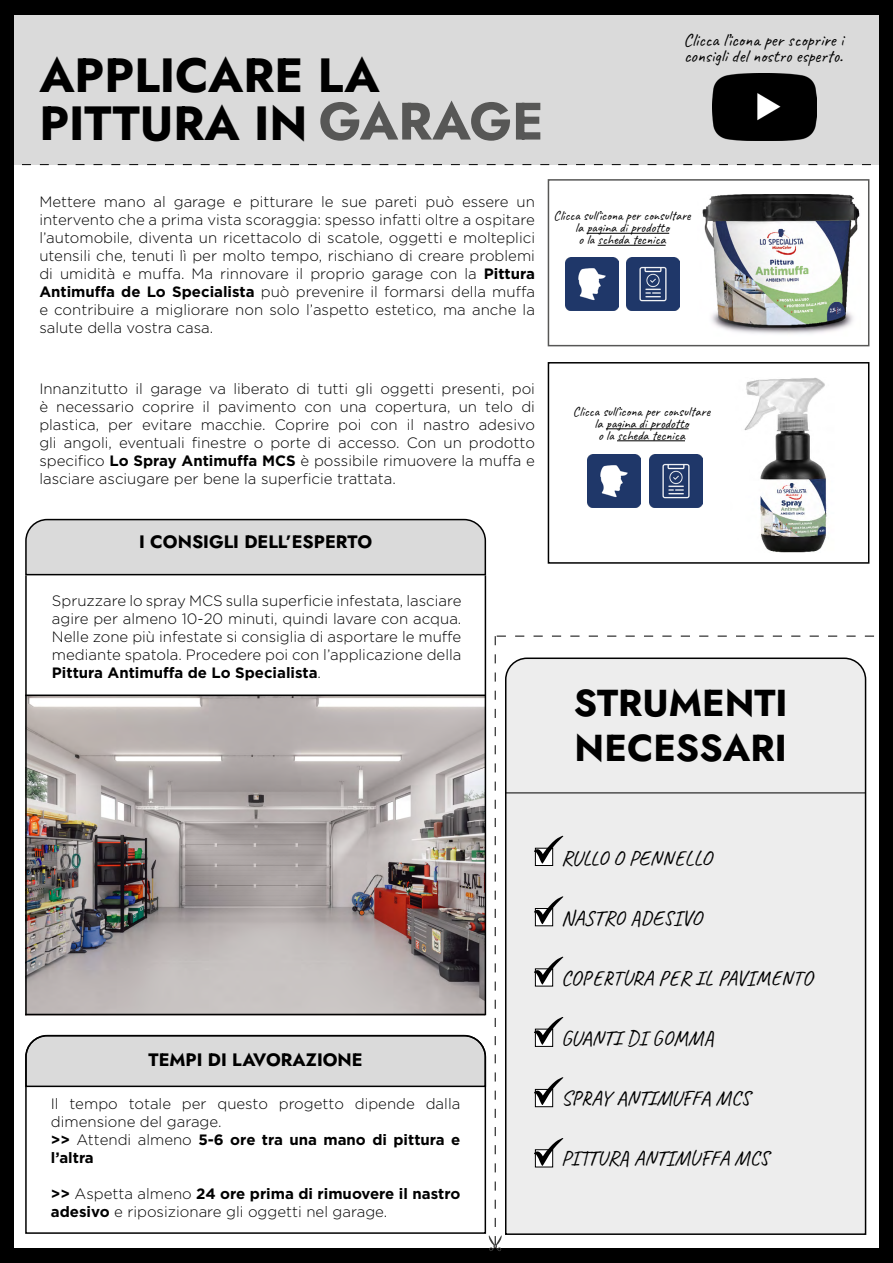
<style>
.page{position:relative;width:893px;height:1263px;background:#fff}
.page>*{position:absolute;margin:0;border:0;box-sizing:border-box;transform-origin:0 0}
.t1{font:48px/48px "Jost";color:#000}
.t2{font:37.5px/45px "Jost";color:#000}
.t3{font:21px "Caveat";letter-spacing:-.01em;color:#000}
.t4{font:18px/16.5px "Caveat";color:#000}
.t5{font:18px "Jost";color:#000}
.t6{font:300 15px/18px "Gotham";color:#000;text-align:justify}
.t7{font:13.5px/12px "Caveat";color:#000;text-align:center}
.s1{font-size:52.5px;color:#575756}
.s2{font-weight:700}
</style>
<div class="page">
<div style="left:548px;top:179px;width:321px;height:167px;border:2px solid #575756"></div>
<div style="left:548px;top:362px;width:321px;height:202px;border:2px solid #000"></div>
<div style="left:14px;top:15px;width:865px;height:149px;background:#dadada"></div>
<div style="left:0;top:0;width:892px;height:15px;background:#000"></div>
<div style="left:0;top:0;width:14px;height:1263px;background:#000"></div>
<div style="left:879px;top:0;width:14px;height:1263px;background:#000"></div>
<svg style="left:22px;top:164px;width:849px;height:1px"></svg>
<hr style="left:606px;top:428px;width:83px;height:1px;background:#000">
<hr style="left:617px;top:440px;width:68px;height:1px;background:#000">
<hr style="left:586px;top:233px;width:83px;height:1px;background:#000">
<hr style="left:598px;top:245px;width:68px;height:1px;background:#000">
<img style="left:744px;top:377px;width:83px;height:176px">
<svg style="left:25px;top:518px;width:462px;height:58px;background:#cecece"></svg>
<hr style="left:485px;top:575px;width:1px;height:440px;background:#000">
<hr style="left:25px;top:575px;width:2px;height:440px;background:#000">
<img style="left:702px;top:195px;width:158px;height:139px">
<svg style="left:24px;top:636px;width:850px;height:627px"></svg>
<img style="left:712px;top:74px;width:105px;height:66px">
<img style="left:565px;top:257px;width:53px;height:53px">
<img style="left:588px;top:455px;width:53px;height:53px">
<img style="left:626px;top:257px;width:53px;height:53px">
<img style="left:649px;top:455px;width:53px;height:53px">
<h1 class="t1" style="left:39px;top:51px;width:506px">APPLICARE LA<br>PITTURA IN <span class="s1">GARAGE</span></h1>
<p class="t4" style="left:683px;top:31px;width:162px">Clicca l’icona per scoprire i consigli del nostro esperto.</p>
<p class="t6" style="left:39px;top:192px;width:497px">Mettere mano al garage e pitturare le sue pareti può essere un intervento che a prima vista scoraggia: spesso infatti oltre a ospitare l’automobile, diventa un ricettacolo di scatole, oggetti e molteplici utensili che, tenuti lì per molto tempo, rischiano di creare problemi di umidità e muffa. Ma rinnovare il proprio garage con la <span class="s2">Pittura Antimuffa de Lo Specialista</span> può prevenire il formarsi della muffa e contribuire a migliorare non solo l’aspetto estetico, ma anche la salute della vostra casa.</p>
<p class="t6" style="left:39px;top:379px;width:497px">Innanzitutto il garage va liberato di tutti gli oggetti presenti, poi è necessario coprire il pavimento con una copertura, un telo di plastica, per evitare macchie. Coprire poi con il nastro adesivo gli angoli, eventuali finestre o porte di accesso. Con un prodotto specifico <span class="s2">Lo Spray Antimuffa MCS</span> è possibile rimuovere la muffa e lasciare asciugare per bene la superficie trattata.</p>
<p class="t5" style="left:139px;top:530px;width:234px">I CONSIGLI DELL’ESPERTO</p>
<p class="t6" style="left:52px;top:592px;width:411px">Spruzzare lo spray MCS sulla superficie infestata, lasciare agire per almeno 10-20 minuti, quindi lavare con acqua.<br>Nelle zone più infestate si consiglia di asportare le muffe mediante spatola. Procedere poi con l’applicazione della <span class="s2">Pittura Antimuffa de Lo Specialista</span>.</p>
<p class="t7" style="left:554px;top:210px;width:139px">Clicca sull’icona per consultare la pagina di prodotto<br>o la scheda tecnica</p>
<p class="t7" style="left:573px;top:405px;width:139px">Clicca sull’icona per consultare la pagina di prodotto<br>o la scheda tecnica</p>
<h2 class="t2" style="left:574px;top:681px;width:215px">STRUMENTI<br>NECESSARI</h2>
<p class="t5" style="left:149px;top:1048px;width:216px">TEMPI DI LAVORAZIONE</p>
<p class="t6" style="left:51px;top:1094px;width:411px;text-align:left">Il tempo totale per questo progetto dipende dalla dimensione del garage.<br><span class="s2">&gt;&gt;</span> Attendi almeno <span class="s2">5-6 ore tra una mano di pittura e l’altra</span></p>
<p class="t6" style="left:51px;top:1184px;width:411px"><span class="s2">&gt;&gt;</span> Aspetta almeno <span class="s2">24 ore prima di rimuovere il nastro adesivo</span> e riposizionare gli oggetti nel garage.</p>
<h3 class="t3" style="left:561px;top:844px;width:152px">RULLO O PENNELLO</h3>
<h3 class="t3" style="left:561px;top:904px;width:142px">NASTRO ADESIVO</h3>
<h3 class="t3" style="left:561px;top:964px;width:253px">COPERTURA PER IL PAVIMENTO</h3>
<h3 class="t3" style="left:561px;top:1024px;width:154px">GUANTI DI GOMMA</h3>
<h3 class="t3" style="left:561px;top:1084px;width:191px">SPRAY ANTIMUFFA MCS</h3>
<h3 class="t3" style="left:561px;top:1144px;width:210px">PITTURA ANTIMUFFA MCS</h3>
</div>
